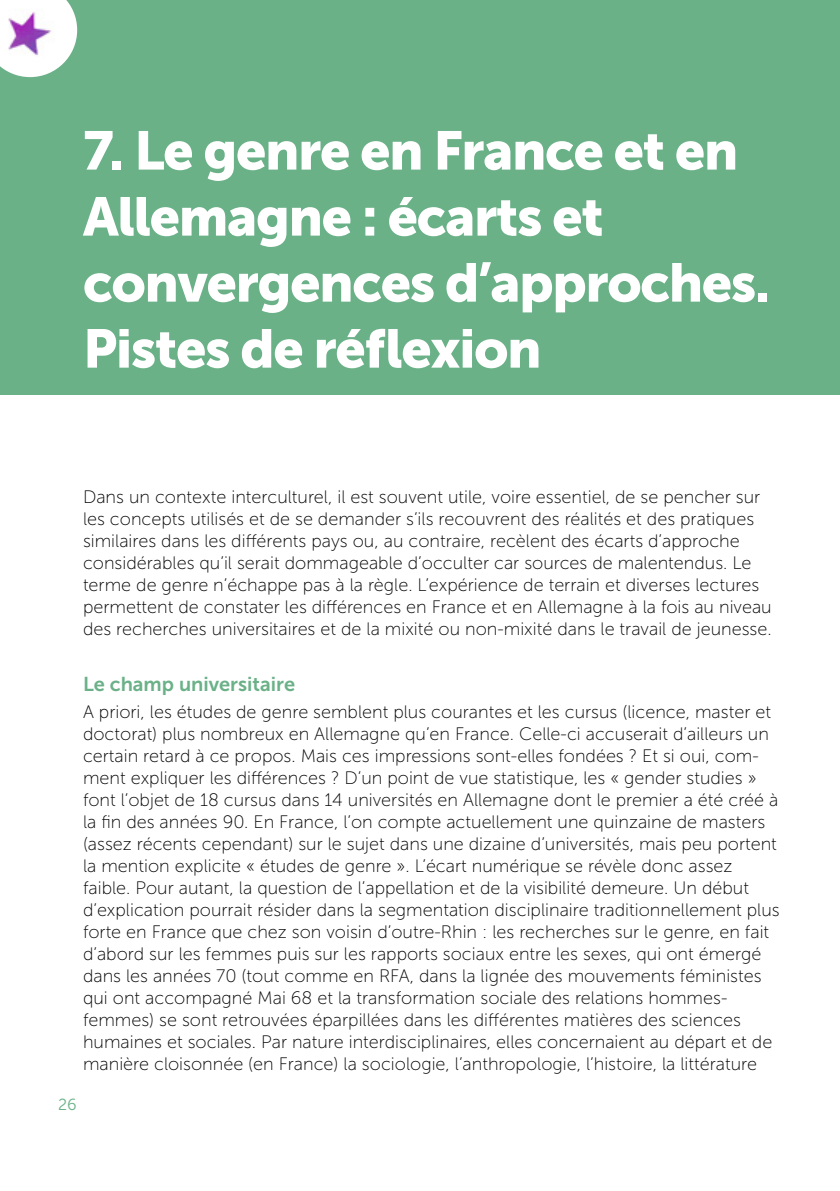
<style>
.page{position:relative;width:840px;height:1191px;background:#fff}
.page>*{position:absolute;margin:0;border:0;box-sizing:border-box;transform-origin:0 0}
.t1{font:54px/66px "Museo Sans 900";letter-spacing:-.025em;color:#fff}
.t2{font:20px "Museo Sans 700";color:#6ab188}
.t3{font:18px/22px "Museo Sans 100";color:#000}
.t4{font:16px "Museo Sans 300";color:#6ab188}
</style>
<div class="page">
<div style="left:0;top:0;width:838px;height:395px;background:#6ab188"></div>
<svg style="left:0;top:0;width:77px;height:77px"></svg>
<img style="left:0;top:0;width:54px;height:62px">
<h1 class="t1" style="left:83px;top:117px;width:688px">7. Le genre en France et en<br>Allemagne : écarts et convergences d’approches.<br>Pistes de réflexion</h1>
<p class="t3" style="left:83px;top:486px;width:689px">Dans un contexte interculturel, il est souvent utile, voire essentiel, de se pencher sur les concepts utilisés et de se demander s’ils recouvrent des réalités et des pratiques similaires dans les différents pays ou, au contraire, recèlent des écarts d’approche considérables qu’il serait dommageable d’occulter car sources de malentendus. Le terme de genre n’échappe pas à la règle. L’expérience de terrain et diverses lectures permettent de constater les différences en France et en Allemagne à la fois au niveau des recherches universitaires et de la mixité ou non-mixité dans le travail de jeunesse.</p>
<p class="t2" style="left:83px;top:672px;width:213px">Le champ universitaire</p>
<p class="t3" style="left:83px;top:701px;width:698px">A priori, les études de genre semblent plus courantes et les cursus (licence, master et doctorat) plus nombreux en Allemagne qu’en France. Celle-ci accuserait d’ailleurs un certain retard à ce propos. Mais ces impressions sont-elles fondées ? Et si oui, com&shy;ment expliquer les différences ? D’un point de vue statistique, les « gender studies » font l’objet de 18 cursus dans 14 universités en Allemagne dont le premier a été créé à la fin des années 90. En France, l’on compte actuellement une quinzaine de masters (assez récents cependant) sur le sujet dans une dizaine d’universités, mais peu portent la mention explicite « études de genre ». L’écart numérique se révèle donc assez faible. Pour autant, la question de l’appellation et de la visibilité demeure. Un début d’explication pourrait résider dans la segmentation disciplinaire traditionnellement plus forte en France que chez son voisin d’outre-Rhin : les recherches sur le genre, en fait d’abord sur les femmes puis sur les rapports sociaux entre les sexes, qui ont émergé dans les années 70 (tout comme en RFA, dans la lignée des mouvements féministes qui ont accompagné Mai 68 et la transformation sociale des relations hommes&shy;femmes) se sont retrouvées éparpillées dans les différentes matières des sciences humaines et sociales. Par nature interdisciplinaires, elles concernaient au départ et de manière cloisonnée (en France) la sociologie, l’anthropologie, l’histoire, la littérature</p>
<p class="t4" style="left:58px;top:1096px;width:20px">26</p>
</div>
